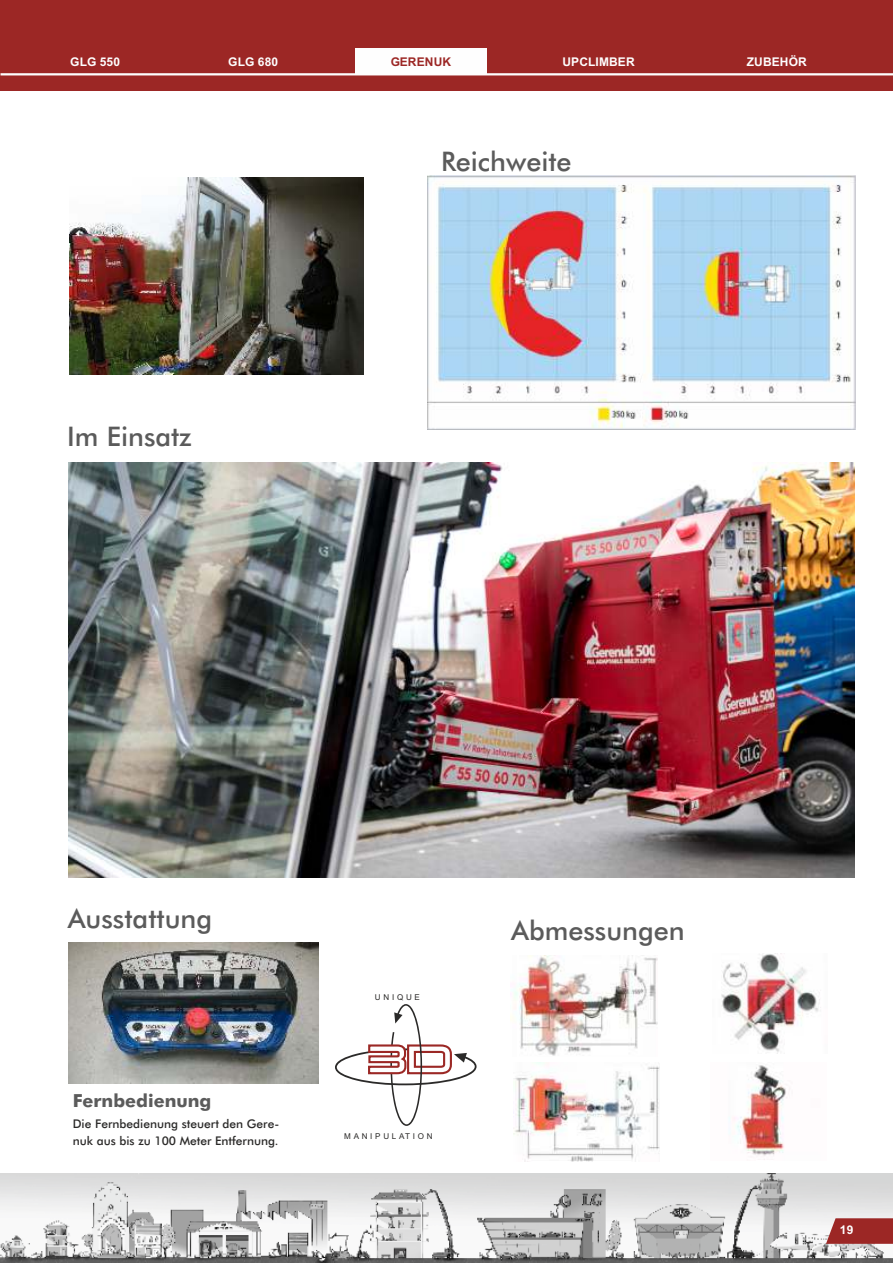
<style>
.page{position:relative;width:893px;height:1263px;background:#fff}
.page>*{position:absolute;margin:0;border:0;box-sizing:border-box;transform-origin:0 0}
.t1{font:500 27px "Futura BT";color:#5b5b5b}
.t2{font:700 18px "Futura BT";color:#5b5b5b}
.t3{font:500 12px/16.5px "Futura BT";color:#2b2a29}
.t4{font:700 12px "Arial";letter-spacing:.01em;color:#fefefe}
.t5{font:700 12px "Arial";letter-spacing:.01em;color:#9c2725}
.t6{font:8.1px "Arial";letter-spacing:.34em;color:#2b2a29}
</style>
<div class="page">
<img style="left:0;top:1173px;width:893px;height:90px">
<svg style="left:826px;top:1218px;width:67px;height:26px;background:#a33836"></svg>
<div style="left:1px;top:0;width:892px;height:91px;background:#9c2725"></div>
<div style="left:355px;top:48px;width:132px;height:26px;background:#fefefe"></div>
<hr style="left:1px;top:73px;width:892px;height:2px;background:#fefefe">
<svg style="left:335px;top:1004px;width:142px;height:122px"></svg>
<img style="left:68px;top:463px;width:787px;height:414px">
<img style="left:68px;top:942px;width:251px;height:141px">
<img style="left:427px;top:175px;width:429px;height:255px">
<img style="left:729px;top:1065px;width:58px;height:95px">
<img style="left:511px;top:956px;width:146px;height:100px">
<img style="left:514px;top:1063px;width:145px;height:98px">
<img style="left:721px;top:954px;width:100px;height:100px">
<img style="left:69px;top:178px;width:295px;height:196px">
<p class="t4" style="left:70px;top:57px;width:51px">GLG 550</p>
<p class="t4" style="left:228px;top:57px;width:51px">GLG 680</p>
<p class="t5" style="left:391px;top:57px;width:62px">GERENUK</p>
<p class="t4" style="left:562px;top:57px;width:74px">UPCLIMBER</p>
<p class="t4" style="left:747px;top:57px;width:62px">ZUBEHÖR</p>
<h1 class="t1" style="left:67px;top:425px;width:126px">Im Einsatz</h1>
<h1 class="t1" style="left:441px;top:150px;width:132px">Reichweite</h1>
<h1 class="t1" style="left:68px;top:907px;width:146px">Ausstattung</h1>
<h2 class="t2" style="left:73px;top:1093px;width:140px">Fernbedienung</h2>
<p class="t3" style="left:73px;top:1117px;width:208px">Die Fernbedienung steuert den Gere&shy;nuk aus bis zu 100 Meter Entfernung.</p>
<p class="t6" style="left:375px;top:994px;width:46px">UNIQUE</p>
<p class="t6" style="left:344px;top:1133px;width:90px">MANIPULATION</p>
<h1 class="t1" style="left:511px;top:920px;width:175px">Abmessungen</h1>
<p class="t4" style="left:840px;top:1225px;width:15px">19</p>
</div>
